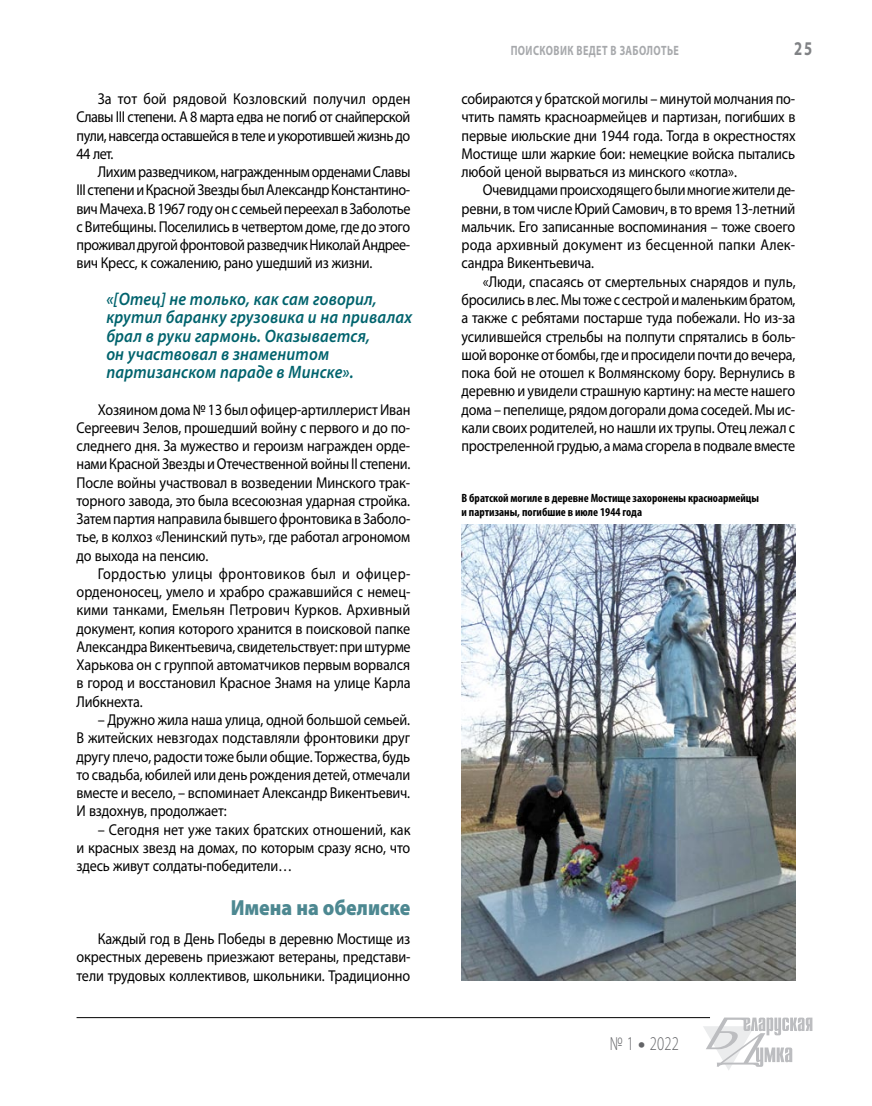
<style>
.page{position:relative;width:872px;height:1106px;background:#fff}
.page>*{position:absolute;margin:0;border:0;box-sizing:border-box;transform-origin:0 0}
.t1{font:900 21.9px "Myriad Pro";color:#4d8891;scale:.9 1}
.t2{font:300 19.5px "Myriad Pro";color:#636467;scale:.75 1}
.t3{font:700 19.5px "Myriad Pro";color:#808285;scale:.75 1}
.t4{font:italic 600 18px/18.3px "Myriad Pro";letter-spacing:.01em;color:#00636d;scale:.9 1}
.t5{font:15.75px/18.3px "Myriad Pro";letter-spacing:-.01em;color:#000;text-align:justify;scale:.9 1}
.t6{font:700 13.5px "Myriad Pro";letter-spacing:.04em;color:#a7a9ac;scale:.75 1}
.t7{font:700 condensed 12px/13.5px "Myriad Pro";color:#000}
.s1{font-weight:900}
</style>
<div class="page">
<hr style="left:77px;top:1017px;width:633px;height:1px;background:#000">
<svg style="left:703px;top:1017px;width:109px;height:53px"></svg>
<img style="left:461px;top:524px;width:334px;height:456px">
<p class="t5" style="left:77px;top:89px;width:373px;text-indent:21px">За тот бой рядовой Козловский получил орден Славы III степени. А 8 марта едва не погиб от снайперской пули, навсегда оставшейся в теле и укоротившей жизнь до 44 лет.</p>
<p class="t5" style="left:77px;top:162px;width:373px;text-indent:21px">Лихим разведчиком, награжденным орденами Славы III степени и Красной Звезды был Александр Константино&shy;вич Мачеха. В 1967 году он с семьей переехал в Заболотье с Витебщины. Поселились в четвертом доме, где до этого проживал другой фронтовой разведчик Николай Андрее&shy;вич Кресс, к сожалению, рано ушедший из жизни.</p>
<p class="t4" style="left:106px;top:289px;width:341px">«[Отец] не только, как сам говорил, крутил баранку грузовика и на привалах брал в руки гармонь. Оказывается,<br>он участвовал в знаменитом партизанском параде в Минске».</p>
<p class="t5" style="left:77px;top:400px;width:373px;text-indent:21px">Хозяином дома № 13 был офицер-артиллерист Иван Сергеевич Зелов, прошедший войну с первого и до по&shy;следнего дня. За мужество и героизм награжден орде&shy;нами Красной Звезды и Отечественной войны II степени.<br>После войны участвовал в возведении Минского трак&shy;торного завода, это была всесоюзная ударная стройка.<br>Затем партия направила бывшего фронтовика в Заболо&shy;тье, в колхоз «Ленинский путь», где работал агрономом до выхода на пенсию.</p>
<p class="t5" style="left:77px;top:564px;width:373px;text-indent:21px">Гордостью улицы фронтовиков был и офицер&shy;орденоносец, умело и храбро сражавшийся с немец&shy;кими танками, Емельян Петрович Курков. Архивный документ, копия которого хранится в поисковой папке Александра Викентьевича, свидетельствует: при штурме Харькова он с группой автоматчиков первым ворвался в город и восстановил Красное Знамя на улице Карла Либкнехта.</p>
<p class="t5" style="left:77px;top:710px;width:372px;text-indent:21px">– Дружно жила наша улица, одной большой семьей.<br>В житейских невзгодах подставляли фронтовики друг другу плечо, радости тоже были общие. Торжества, будь то свадьба, юбилей или день рождения детей, отмечали вместе и весело, – вспоминает Александр Викентьевич.<br>И вздохнув, продолжает:</p>
<p class="t5" style="left:77px;top:820px;width:373px;text-indent:21px">– Сегодня нет уже таких братских отношений, как и красных звезд на домах, по которым сразу ясно, что здесь живут солдаты-победители…</p>
<h1 class="t1" style="left:231px;top:895px;width:201px">Имена на обелиске</h1>
<p class="t5" style="left:77px;top:929px;width:372px;text-indent:21px">Каждый год в День Победы в деревню Мостище из окрестных деревень приезжают ветераны, представи&shy;тели трудовых коллективов, школьники. Традиционно</p>
<p class="t6" style="left:510px;top:42px;width:226px">Поисковик ведет в Заболотье</p>
<p class="t3" style="left:794px;top:36px;width:26px">25</p>
<p class="t5" style="left:461px;top:89px;width:373px">собираются у братской могилы – минутой молчания по&shy;чтить память красноармейцев и партизан, погибших в первые июльские дни 1944 года. Тогда в окрестностях Мостище шли жаркие бои: немецкие войска пытались любой ценой вырваться из минского «котла».</p>
<p class="t5" style="left:461px;top:181px;width:372px;text-indent:21px">Очевидцами происходящего были многие жители де&shy;ревни, в том числе Юрий Самович, в то время 13-летний мальчик. Его записанные воспоминания – тоже своего рода архивный документ из бесценной папки Алек&shy;сандра Викентьевича.</p>
<p class="t5" style="left:461px;top:272px;width:373px;text-indent:21px">«Люди, спасаясь от смертельных снарядов и пуль, бросились в лес. Мы тоже с сестрой и маленьким братом, а также с ребятами постарше туда побежали. Но из-за усилившейся стрельбы на полпути спрятались в боль&shy;шой воронке от бомбы, где и просидели почти до вечера, пока бой не отошел к Волмянскому бору. Вернулись в деревню и увидели страшную картину: на месте нашего дома – пепелище, рядом догорали дома соседей. Мы ис&shy;кали своих родителей, но нашли их трупы. Отец лежал с простреленной грудью, а мама сгорела в подвале вместе</p>
<p class="t7" style="left:461px;top:491px;width:299px">В братской могиле в деревне Мостище захоронены красноармейцы и партизаны, погибшие в июле 1944 года</p>
<p class="t2" style="left:609px;top:1032px;width:94px">№ 1 <span class="s1">•</span> 2022</p>
</div>
